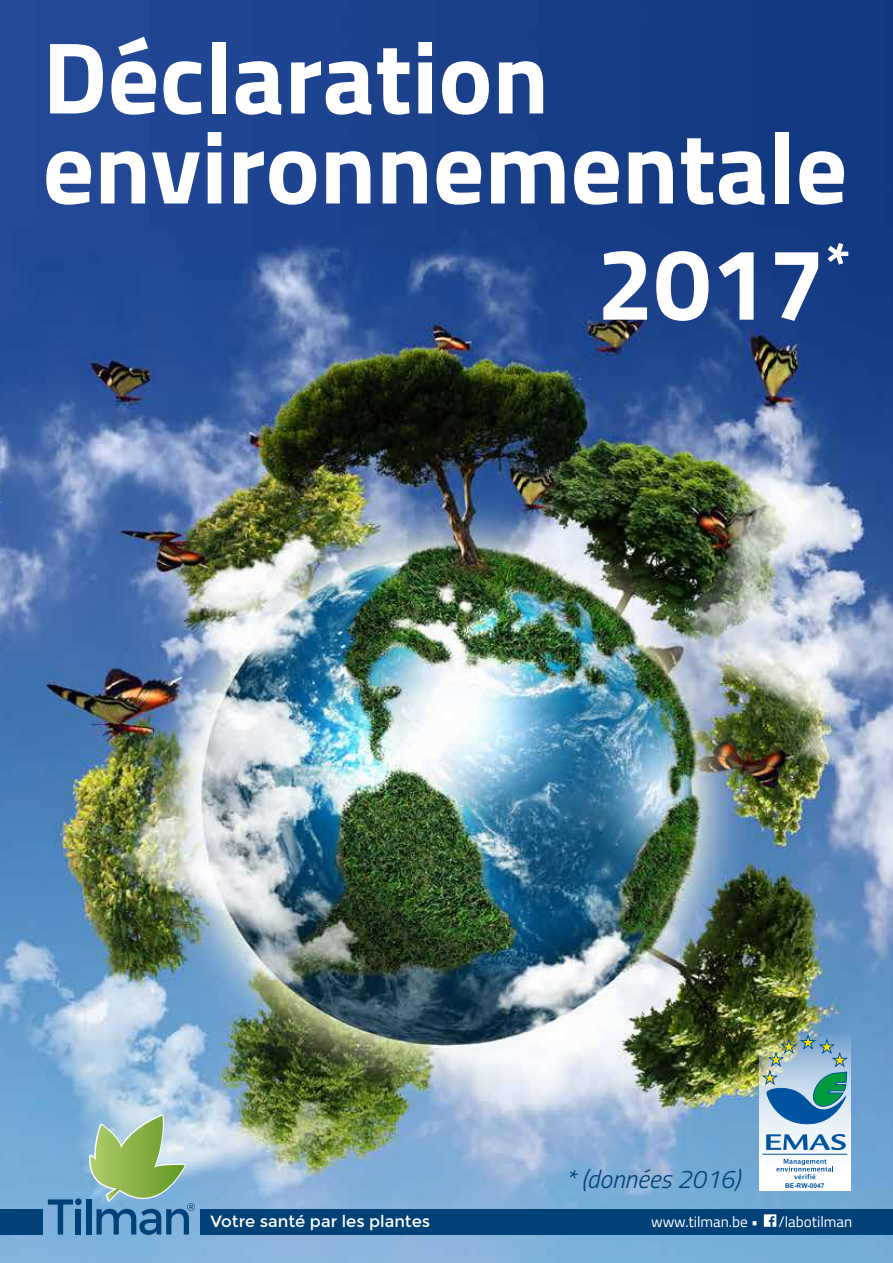
<style>
.page{position:relative;width:893px;height:1263px;background:#fff}
.page>*{position:absolute;margin:0;border:0;box-sizing:border-box;transform-origin:0 0}
.t1{font:700 102px/90px "Titillium Web";color:#fff}
.t2{font:italic 300 25.5px "Titillium Web";color:#004177}
.t3{font:16.35px "Montserrat";color:#fff}
.t4{font:15px "Titillium Web";color:#fff}
.t5{font:700 6.6px "Arial";color:#0053a1}
</style>
<div class="page">
<img style="left:0;top:0;width:893px;height:1263px">
<svg style="left:48px;top:1198px;width:34px;height:36px"></svg>
<div style="left:86px;top:1199px;width:5px;height:35px;background:#004177"></div>
<svg style="left:88px;top:1113px;width:107px;height:122px"></svg>
<div style="left:201px;top:1209px;width:692px;height:26px;background:#004177"></div>
<div style="left:0;top:1209px;width:43px;height:26px;background:#004177"></div>
<svg style="left:764px;top:1214px;width:12px;height:13px"></svg>
<svg style="left:759px;top:1033px;width:91px;height:158px"></svg>
<svg style="left:776px;top:1159px;width:57px;height:20px"></svg>
<hr style="left:762px;top:1154px;width:85px;height:1px;background:#0053a1">
<img style="left:762px;top:1034px;width:86px;height:90px">
<svg style="left:766px;top:1134px;width:80px;height:16px"></svg>
<p class="t1" style="left:43px;top:27px;width:806px">Déclaration environnementale</p>
<p class="t1" style="left:597px;top:234px;width:255px">2017<sup>*</sup></p>
<p class="t2" style="left:566px;top:1160px;width:176px">* (données 2016)</p>
<p class="t5" style="left:785px;top:1182px;width:41px">BE-RW-0047</p>
<p class="t3" style="left:210px;top:1211px;width:221px">Votre santé par les plantes</p>
<p class="t4" style="left:651px;top:1210px;width:109px">www.tilman.be •</p>
<p class="t4" style="left:778px;top:1210px;width:75px">/labotilman</p>
</div>
